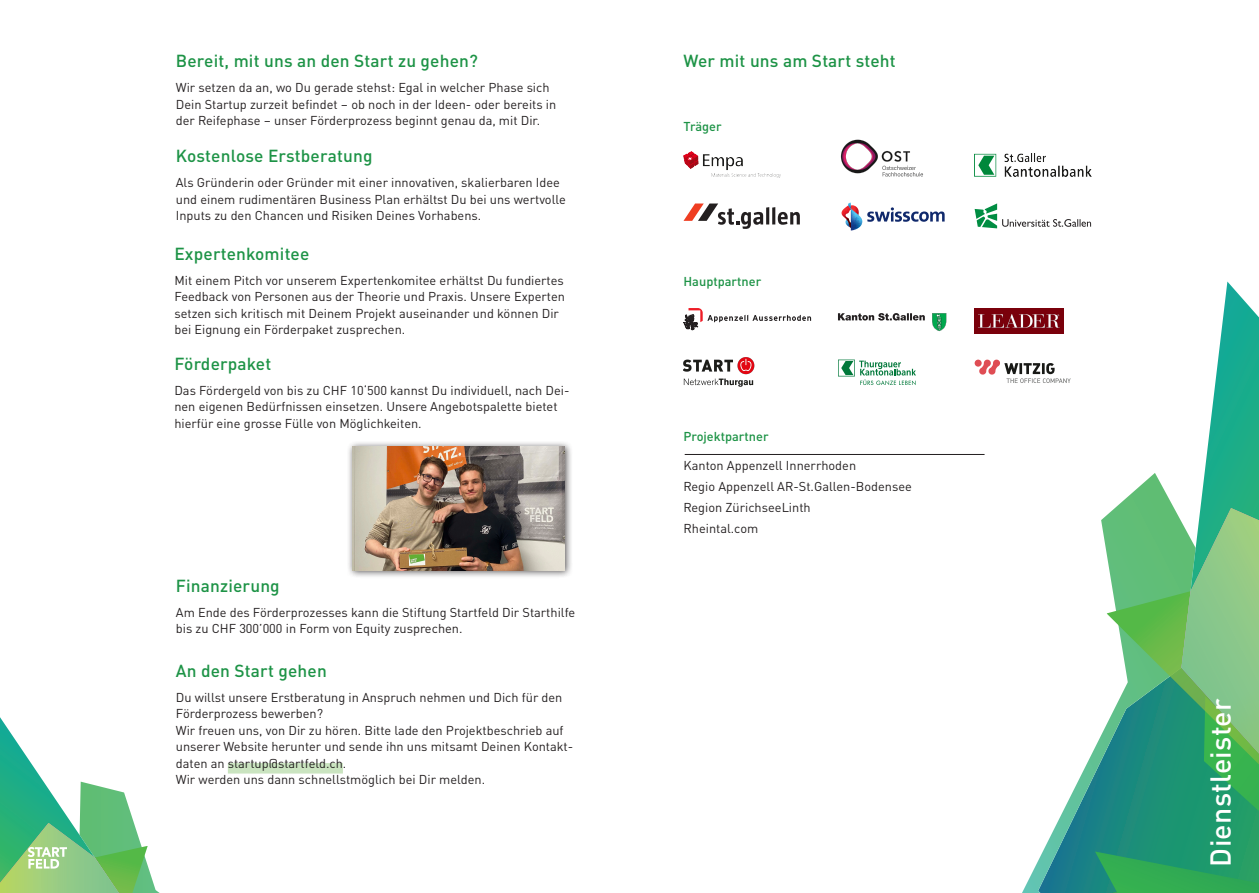
<style>
.page{position:relative;width:1259px;height:893px;background:#fff}
.page>*{position:absolute;margin:0;border:0;box-sizing:border-box;transform-origin:0 0}
.Untertitel_Vorderseite{font:500 28.5px "DIN Pro";letter-spacing:.01em;color:#fff}
.t1{font:500 17.25px "DIN Pro";letter-spacing:.01em;color:#1d9346}
.Lauftext{font:12.75px/16.5px "DIN Pro";color:#231f20}
.Lauftext-2{font:500 12.75px "DIN Pro";color:#1d9346}
</style>
<div class="page">
<svg style="left:1195px;top:811px;width:64px;height:40px;background:#209b6a"></svg>
<svg style="left:1022px;top:516px;width:173px;height:377px"></svg>
<svg style="left:1106px;top:282px;width:153px;height:529px"></svg>
<svg style="left:1057px;top:851px;width:202px;height:42px;background:#269b67"></svg>
<div style="left:346px;top:441px;width:227px;height:138px;background:#231f20;opacity:.75"></div>
<img style="left:352px;top:446px;width:213px;height:124px">
<div style="left:228px;top:763px;width:115px;height:10px;background:#cae4c0"></div>
<hr style="left:684px;top:454px;width:300px;height:1px;background:#231f20">
<img style="left:683px;top:152px;width:97px;height:25px">
<img style="left:840px;top:139px;width:83px;height:38px">
<img style="left:974px;top:153px;width:117px;height:23px">
<svg style="left:841px;top:203px;width:103px;height:28px"></svg>
<svg style="left:683px;top:204px;width:117px;height:25px"></svg>
<svg style="left:974px;top:203px;width:117px;height:25px"></svg>
<svg style="left:838px;top:313px;width:87px;height:8px"></svg>
<svg style="left:932px;top:313px;width:14px;height:18px"></svg>
<img style="left:974px;top:308px;width:89px;height:26px">
<svg style="left:974px;top:359px;width:96px;height:24px"></svg>
<svg style="left:683px;top:308px;width:128px;height:22px"></svg>
<img style="left:683px;top:357px;width:72px;height:30px">
<svg style="left:838px;top:360px;width:78px;height:25px"></svg>
<svg style="left:0;top:717px;width:160px;height:176px"></svg>
<img style="left:26px;top:846px;width:44px;height:25px">
<p class="t1" style="left:176px;top:48px;width:304px">Bereit, mit uns an den Start zu gehen?</p>
<p class="Lauftext" style="left:176px;top:79px;width:382px">Wir setzen da an, wo Du gerade stehst: Egal in welcher Phase sich<br>Dein Startup zurzeit befindet – ob noch in der Ideen- oder bereits in der Reifephase – unser Förderprozess beginnt genau da, mit Dir.</p>
<p class="t1" style="left:176px;top:142px;width:198px">Kostenlose Erstberatung</p>
<p class="Lauftext" style="left:176px;top:173px;width:391px">Als Gründerin oder Gründer mit einer innovativen, skalierbaren Idee und einem rudimentären Business Plan erhältst Du bei uns wertvolle<br>Inputs zu den Chancen und Risiken Deines Vorhabens.</p>
<p class="t1" style="left:174px;top:240px;width:137px">Expertenkomitee</p>
<p class="Lauftext" style="left:174px;top:271px;width:392px">Mit einem Pitch vor unserem Expertenkomitee erhältst Du fundiertes Feedback von Personen aus der Theorie und Praxis. Unsere Experten setzen sich kritisch mit Deinem Projekt auseinander und können Dir bei Eignung ein Förderpaket zusprechen.</p>
<p class="t1" style="left:174px;top:350px;width:98px">Förderpaket</p>
<p class="Lauftext" style="left:174px;top:381px;width:397px">Das Fördergeld von bis zu CHF 10‘500 kannst Du individuell, nach Dei&shy;nen eigenen Bedürfnissen einsetzen. Unsere Angebotspalette bietet hierfür eine grosse Fülle von Möglichkeiten.</p>
<p class="t1" style="left:176px;top:572px;width:105px">Finanzierung</p>
<p class="Lauftext" style="left:176px;top:603px;width:401px">Am Ende des Förderprozesses kann die Stiftung Startfeld Dir Starthilfe bis zu CHF 300’000 in Form von Equity zusprechen.</p>
<p class="t1" style="left:176px;top:657px;width:152px">An den Start gehen</p>
<p class="Lauftext" style="left:176px;top:688px;width:388px">Du willst unsere Erstberatung in Anspruch nehmen und Dich für den<br>Förderprozess bewerben?</p>
<p class="Lauftext" style="left:176px;top:721px;width:399px">Wir freuen uns, von Dir zu hören. Bitte lade den Projektbeschrieb auf unserer Website herunter und sende ihn uns mitsamt Deinen Kontakt&shy;daten an startup@startfeld.ch.</p>
<p class="Lauftext" style="left:176px;top:770px;width:311px">Wir werden uns dann schnellstmöglich bei Dir melden.</p>
<p class="t1" style="left:683px;top:48px;width:214px">Wer mit uns am Start steht</p>
<p class="Lauftext-2" style="left:683px;top:116px;width:40px">Träger</p>
<p class="Lauftext-2" style="left:683px;top:272px;width:79px">Hauptpartner</p>
<p class="Lauftext-2" style="left:683px;top:427px;width:87px">Projektpartner</p>
<p class="Lauftext" style="left:683px;top:457px;width:174px">Kanton Appenzell Innerrhoden</p>
<p class="Lauftext" style="left:683px;top:477px;width:230px">Regio Appenzell AR-St.Gallen-Bodensee</p>
<p class="Lauftext" style="left:683px;top:498px;width:129px">Region ZürichseeLinth</p>
<p class="Lauftext" style="left:683px;top:519px;width:76px">Rheintal.com</p>
<p class="Untertitel_Vorderseite" style="left:1198px;top:867px;width:170px;rotate:-90deg">Dienstleister</p>
</div>
